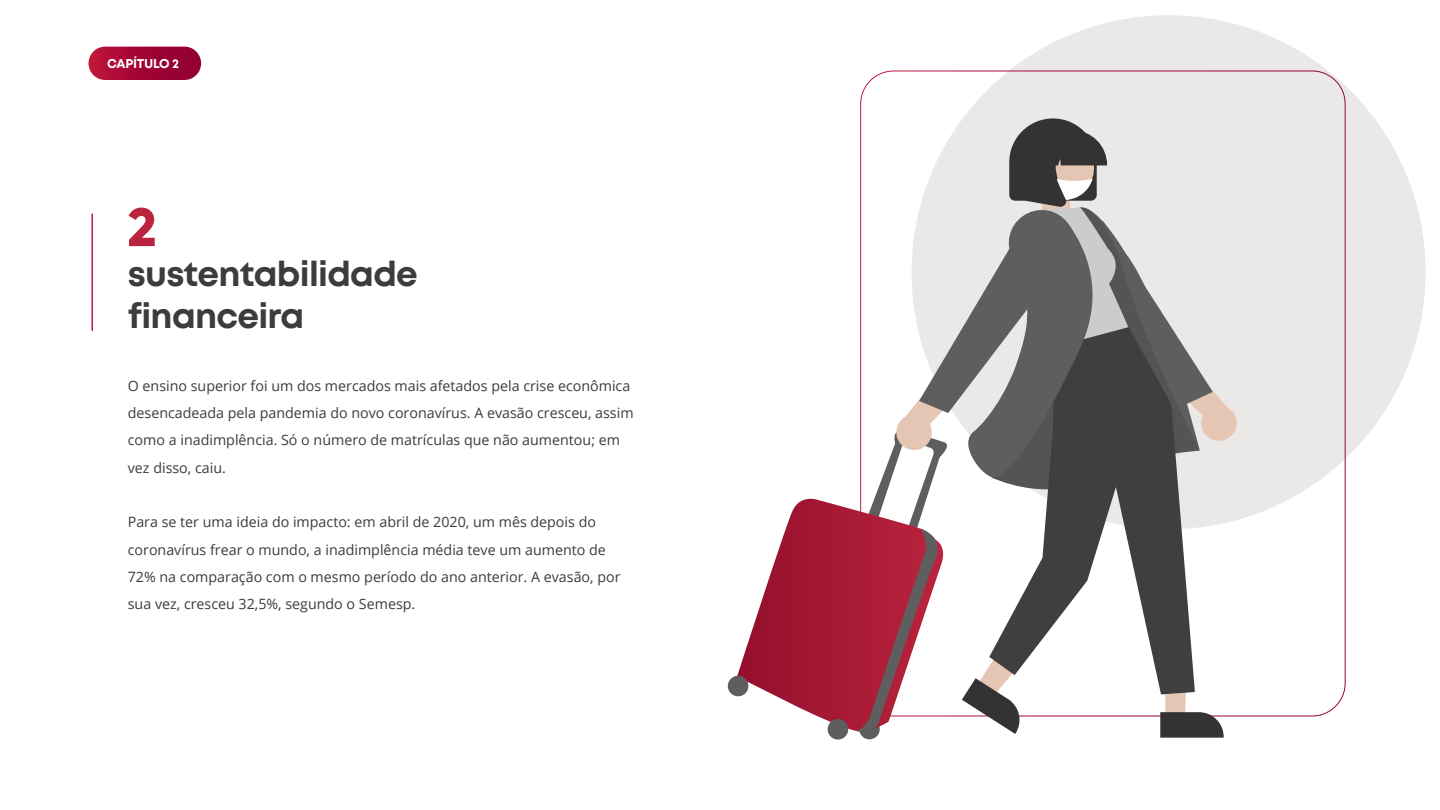
<style>
.page{position:relative;width:1440px;height:810px;background:#fff}
.page>*{position:absolute;margin:0;border:0;box-sizing:border-box;transform-origin:0 0}
.t1{font:800 54px "Gilroy";color:#bb243e}
.t2{font:700 34.5px "Mont";letter-spacing:-.02em;color:#3d3c3c}
.t3{font:14.25px/27.3px "Open Sans";color:#3d3c3c}
.t4{font:700 12.75px "Mont";letter-spacing:-.02em;color:#fff}
</style>
<div class="page">
<div style="left:912px;top:15px;width:514px;height:514px;background:#eae9e8;border-radius:50%"></div>
<div style="left:88px;top:47px;width:113px;height:33px;background:linear-gradient(to right,#bd153c,#8b002e);border-radius:17px"></div>
<svg style="left:737px;top:499px;width:119px;height:233px"></svg>
<div style="left:828px;top:719px;width:20px;height:21px;background:#5e5e5e;border-radius:50%"></div>
<div style="left:728px;top:676px;width:20px;height:20px;background:#5e5e5e;border-radius:50%"></div>
<svg style="left:856px;top:118px;width:382px;height:620px"></svg>
<p class="t4" style="left:107px;top:55px;width:73px">CAPÍTULO 2</p>
<p class="t1" style="left:128px;top:193px;width:30px">2</p>
<p class="t2" style="left:128px;top:252px;width:292px">sustentabilidade</p>
<p class="t2" style="left:128px;top:294px;width:178px">financeira</p>
<p class="t3" style="left:128px;top:372px;width:507px">O ensino superior foi um dos mercados mais afetados pela crise econômica desencadeada pela pandemia do novo coronavírus. A evasão cresceu, assim como a inadimplência. Só o número de matrículas que não aumentou; em vez disso, caiu.</p>
<p class="t3" style="left:128px;top:508px;width:494px">Para se ter uma ideia do impacto: em abril de 2020, um mês depois do coronavírus frear o mundo, a inadimplência média teve um aumento de 72% na comparação com o mesmo período do ano anterior. A evasão, por sua vez, cresceu 32,5%, segundo o Semesp.</p>
</div>
